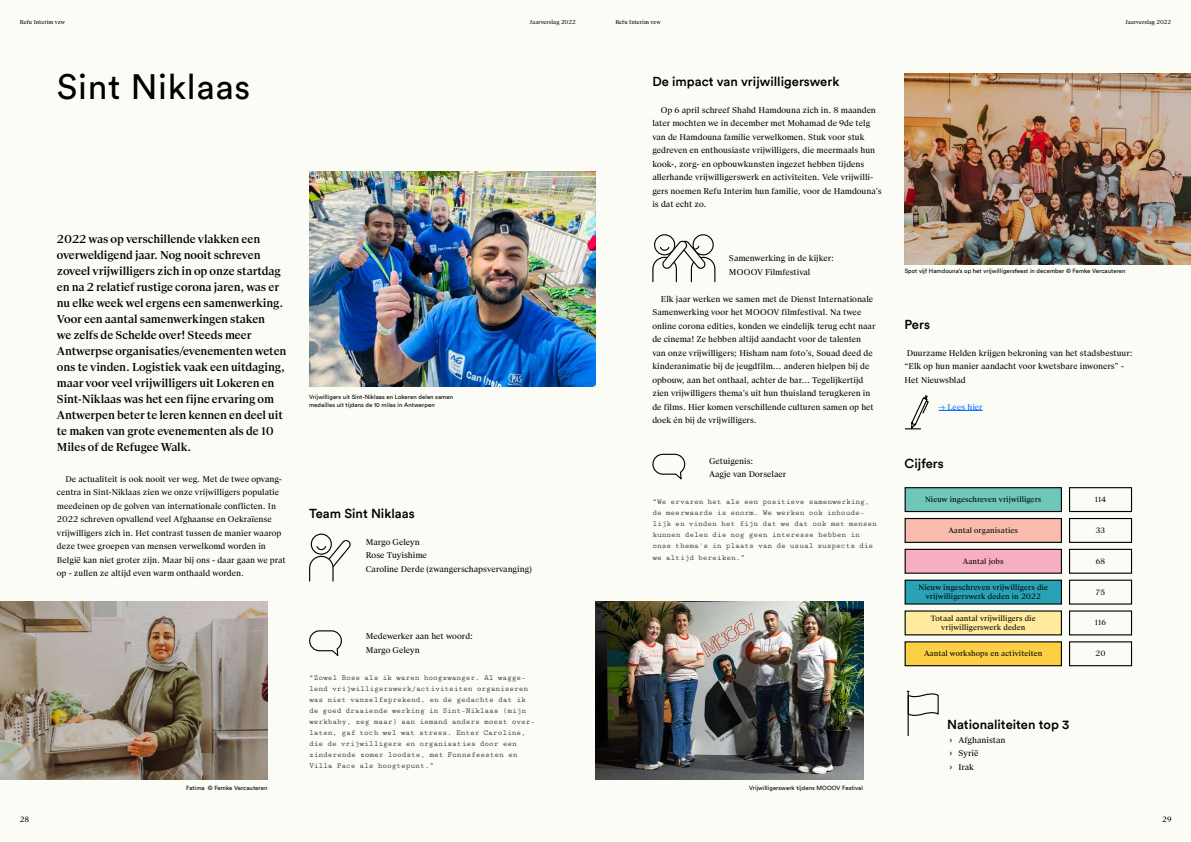
<style>
.page{position:relative;width:1191px;height:842px;background:#fff}
.page>*{position:absolute;margin:0;border:0;box-sizing:border-box;transform-origin:0 0}
.t1{font:35px "Circular Std";letter-spacing:.02em;color:#000}
.t2{font:500 13px "Circular";color:#000}
.t3{font:500 12px/16px "Suisse BP Serif";letter-spacing:-.01em;color:#000}
.t4{font:8.8px/13.5px "Suisse BP Serif";color:#000}
.t5{font:8.8px "Suisse BP Serif";letter-spacing:.005em;color:#0065ff}
.t6{font:8px/11px "Cutive Mono";letter-spacing:-.02em;color:#000}
.t7{font:8px/9px "Suisse BP Serif";letter-spacing:.01em;color:#000;text-align:center}
.t8{font:6px/7.5px "Circular Std";letter-spacing:.01em;color:#000}
.t9{font:6px "Suisse BP Serif";color:#000}
.s1{font-family:"Circular Std"}
</style>
<div class="page">
<div style="left:0;top:0;width:595px;height:842px;background:#fbfcf6"></div>
<div style="left:595px;top:0;width:596px;height:842px;background:#fbfcf6"></div>
<svg style="left:693px;top:235px;width:20px;height:20px"></svg>
<div style="left:692px;top:234px;width:21px;height:21px;border:1px solid #000;border-radius:50%"></div>
<div style="left:654px;top:234px;width:21px;height:21px;border:1px solid #000;border-radius:50%"></div>
<svg style="left:652px;top:239px;width:64px;height:44px"></svg>
<hr style="left:938px;top:410px;width:44px;height:1px;background:#0065ff">
<svg style="left:905px;top:395px;width:24px;height:35px"></svg>
<img style="left:904px;top:73px;width:286px;height:191px">
<img style="left:0;top:601px;width:267px;height:178px">
<img style="left:595px;top:601px;width:268px;height:178px">
<div style="left:311px;top:534px;width:21px;height:21px;border:1px solid #000;border-radius:50%"></div>
<svg style="left:309px;top:538px;width:42px;height:44px"></svg>
<svg style="left:309px;top:630px;width:33px;height:26px"></svg>
<svg style="left:652px;top:453px;width:34px;height:27px"></svg>
<img style="left:309px;top:172px;width:286px;height:214px">
<div style="left:905px;top:488px;width:156px;height:23px;background:#6ec8ba"></div>
<div style="left:904px;top:487px;width:158px;height:25px;border:1px solid #000"></div>
<div style="left:905px;top:518px;width:156px;height:24px;background:#fabcae"></div>
<div style="left:904px;top:518px;width:158px;height:25px;border:1px solid #000"></div>
<div style="left:905px;top:580px;width:156px;height:24px;background:#2aa2b6"></div>
<div style="left:904px;top:580px;width:158px;height:25px;border:1px solid #000"></div>
<div style="left:905px;top:549px;width:156px;height:24px;background:#f7adc2"></div>
<div style="left:904px;top:549px;width:158px;height:25px;border:1px solid #000"></div>
<div style="left:905px;top:642px;width:156px;height:24px;background:#fdcf44"></div>
<div style="left:904px;top:641px;width:158px;height:25px;border:1px solid #000"></div>
<div style="left:905px;top:611px;width:156px;height:24px;background:#ffea9d"></div>
<div style="left:1069px;top:487px;width:63px;height:25px;border:1px solid #000"></div>
<div style="left:1069px;top:518px;width:63px;height:25px;border:1px solid #000"></div>
<div style="left:1069px;top:580px;width:63px;height:25px;border:1px solid #000"></div>
<div style="left:1069px;top:549px;width:63px;height:25px;border:1px solid #000"></div>
<div style="left:1069px;top:641px;width:63px;height:25px;border:1px solid #000"></div>
<hr style="left:907px;top:692px;width:1px;height:44px;background:#000">
<svg style="left:906px;top:690px;width:33px;height:29px"></svg>
<p class="t9" style="left:530px;top:19px;width:47px">Jaarverslag 2022</p>
<p class="t9" style="left:1125px;top:19px;width:47px">Jaarverslag 2022</p>
<p class="t9" style="left:20px;top:19px;width:47px">Refu Interim vzw</p>
<p class="t9" style="left:615px;top:19px;width:47px">Refu Interim vzw</p>
<h1 class="t1" style="left:57px;top:65px;width:195px">Sint Niklaas</h1>
<p class="t3" style="left:57px;top:231px;width:231px">2022 was op verschillende vlakken een overweldigend jaar. Nog nooit schreven zoveel vrijwilligers zich in op onze startdag en na 2 relatief rustige corona jaren, was er nu elke week wel ergens een samenwerking.<br>Voor een aantal samenwerkingen staken<br>we zelfs de Schelde over! Steeds meer Antwerpse organisaties/evenementen weten ons te vinden. Logistiek vaak een uitdaging, maar voor veel vrijwilligers uit Lokeren en Sint-Niklaas was het een fijne ervaring om Antwerpen beter te leren kennen en deel uit te maken van grote evenementen als de 10<br>Miles of de Refugee Walk.</p>
<p class="t4" style="left:57px;top:472px;width:230px;text-indent:9px">De actualiteit is ook nooit ver weg. Met de twee opvang&shy;centra in Sint-Niklaas zien we onze vrijwilligers populatie meedeinen op de golven van internationale conflicten. In 2022 schreven opvallend veel Afghaanse en Oekraïense vrijwilligers zich in. Het contrast tussen de manier waarop deze twee groepen van mensen verwelkomd worden in België kan niet groter zijn. Maar bij ons - daar gaan we prat op - zullen ze altijd even warm onthaald worden.</p>
<p class="t8" style="left:309px;top:393px;width:145px">Vrijwilligers uit Sint-Niklaas en Lokeren delen samen medailles uit tijdens de 10 miles in Antwerpen</p>
<h2 class="t2" style="left:309px;top:505px;width:107px">Team Sint Niklaas</h2>
<p class="t4" style="left:366px;top:535px;width:167px">Margo Geleyn<br>Rose Tuyishime<br>Caroline Derde (zwangerschapsvervanging)</p>
<p class="t4" style="left:366px;top:629px;width:109px">Medewerker aan het woord:<br>Margo Geleyn</p>
<p class="t6" style="left:309px;top:672px;width:228px">“Zowel Rose als ik waren hoogzwanger. Al wagge&shy;lend vrijwilligerswerk/activiteiten organiseren was niet vanzelfsprekend, en de gedachte dat ik de goed draaiende werking in Sint-Niklaas (mijn werkbaby, zeg maar) aan iemand anders moest over&shy;laten, gaf toch wel wat stress. Enter Caroline, die de vrijwilligers en organisaties door een zinderende zomer loodste, met Fonnefeesten en Villa Pace als hoogtepunt.”</p>
<h2 class="t2" style="left:652px;top:73px;width:188px">De impact van vrijwilligerswerk</h2>
<p class="t4" style="left:652px;top:103px;width:231px;text-indent:9px">Op 6 april schreef Shahd Hamdouna zich in. 8 maanden later mochten we in december met Mohamad de 9de telg van de Hamdouna familie verwelkomen. Stuk voor stuk gedreven en enthousiaste vrijwilligers, die meermaals hun kook-, zorg- en opbouwkunsten ingezet hebben tijdens allerhande vrijwilligerswerk en activiteiten. Vele vrijwilli&shy;gers noemen Refu Interim hun familie, voor de Hamdouna’s is dat echt zo.</p>
<p class="t4" style="left:729px;top:251px;width:106px">Samenwerking in de kijker:<br>MOOOV Filmfestival</p>
<p class="t4" style="left:652px;top:292px;width:224px;text-indent:9px">Elk jaar werken we samen met de Dienst Internationale Samenwerking voor het MOOOV filmfestival. Na twee online corona edities, konden we eindelijk terug echt naar de cinema! Ze hebben altijd aandacht voor de talenten van onze vrijwilligers; Hisham nam foto’s, Souad deed de kinderanimatie bij de jeugdfilm… anderen hielpen bij de opbouw, aan het onthaal, achter de bar… Tegelijkertijd zien vrijwilligers thema’s uit hun thuisland terugkeren in de films. Hier komen verschillende culturen samen op het doek én bij de vrijwilligers.</p>
<p class="t4" style="left:709px;top:454px;width:79px">Getuigenis:<br>Aagje van Dorselaer</p>
<p class="t6" style="left:652px;top:496px;width:226px">“We ervaren het als een positieve samenwerking, de meerwaarde is enorm. We werken ook inhoude&shy;lijk en vinden het fijn dat we dat ook met mensen kunnen delen die nog geen interesse hebben in onze thema's in plaats van de usual suspects die</p>
<p class="t6" style="left:652px;top:552px;width:94px">we altijd bereiken.”</p>
<p class="t8" style="left:186px;top:784px;width:83px">Fatima © Femke Vercauteren</p>
<p class="t8" style="left:749px;top:784px;width:115px">Vrijwilligerswerk tijdens MOOOV Festival</p>
<p class="t8" style="left:904px;top:268px;width:222px">Spot vijf Hamdouna’s op het vrijwilligersfeest in december © Femke Vercauteren</p>
<h2 class="t2" style="left:904px;top:316px;width:27px">Pers</h2>
<p class="t4" style="left:904px;top:346px;width:230px">Duurzame Helden krijgen bekroning van het stadsbestuur: “Elk op hun manier aandacht voor kwetsbare inwoners” -<br>Het Nieuwsblad</p>
<p class="t5" style="left:938px;top:401px;width:46px">→ Lees hier</p>
<h2 class="t2" style="left:904px;top:455px;width:41px">Cijfers</h2>
<p class="t7" style="left:925px;top:495px;width:118px">Nieuw ingeschreven vrijwilligers</p>
<p class="t7" style="left:948px;top:526px;width:71px">Aantal organisaties</p>
<p class="t7" style="left:1094px;top:495px;width:13px">114</p>
<p class="t7" style="left:1095px;top:526px;width:11px">33</p>
<p class="t7" style="left:963px;top:556px;width:42px">Aantal jobs</p>
<p class="t7" style="left:1095px;top:556px;width:11px">68</p>
<p class="t7" style="left:918px;top:583px;width:131px">Nieuw ingeschreven vrijwilligers die vrijwilligerswerk deden in 2022</p>
<p class="t7" style="left:1096px;top:587px;width:11px">75</p>
<p class="t7" style="left:931px;top:614px;width:106px">Totaal aantal vrijwilligers die vrijwilligerswerk deden</p>
<p class="t7" style="left:1095px;top:618px;width:13px">116</p>
<p class="t7" style="left:924px;top:649px;width:120px">Aantal workshops en activiteiten</p>
<p class="t7" style="left:1095px;top:649px;width:12px">20</p>
<h2 class="t2" style="left:947px;top:716px;width:124px">Nationaliteiten top 3</h2>
<p class="t4" style="left:950px;top:733px;width:57px"><span class="s1">›</span> Afghanistan <span class="s1">›</span> Syrië<br><span class="s1">›</span> Irak</p>
<p class="t7" style="left:20px;top:815px;width:11px">28</p>
<p class="t7" style="left:1162px;top:815px;width:11px">29</p>
</div>
